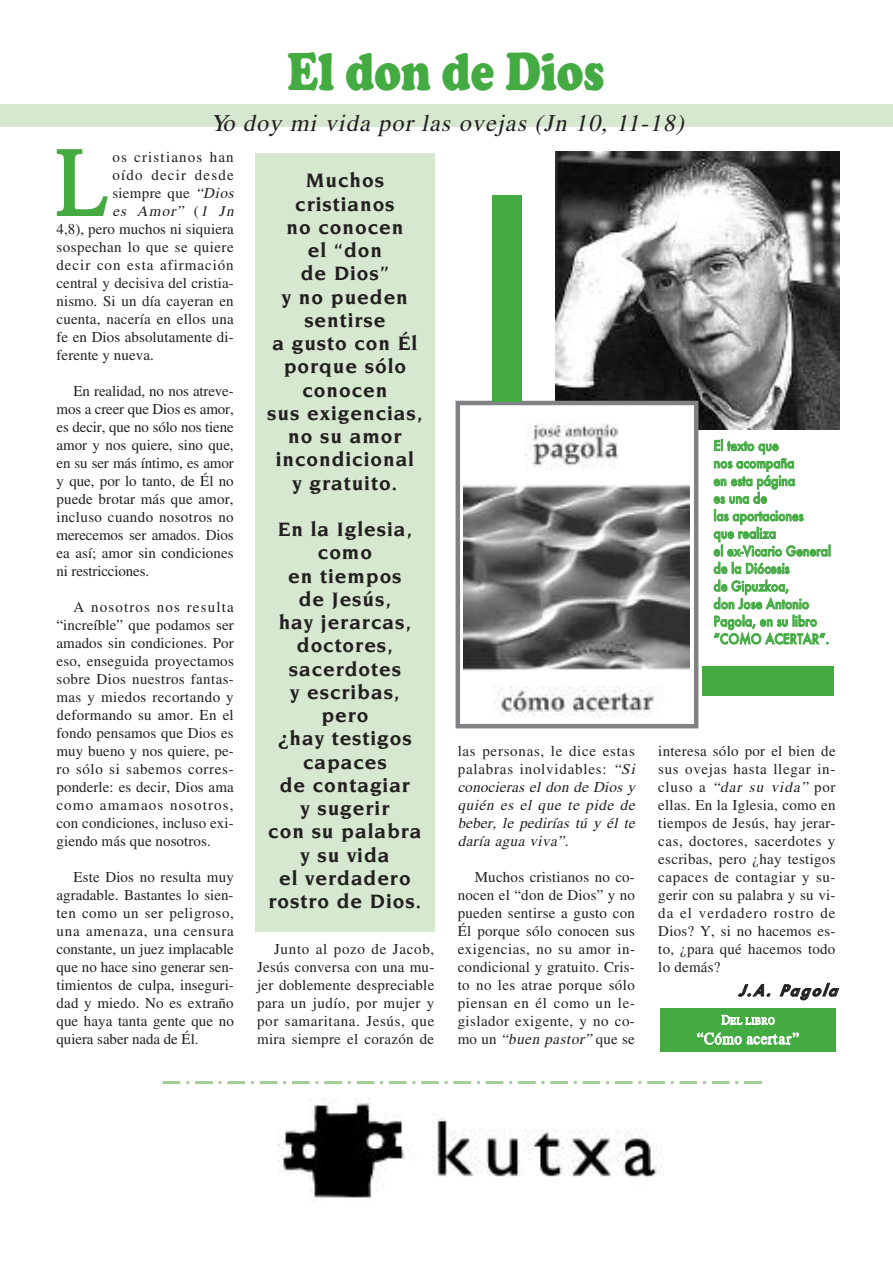
<style>
.page{position:relative;width:893px;height:1263px;background:#fff}
.page>*{position:absolute;margin:0;border:0;box-sizing:border-box;transform-origin:0 0}
.t1{font:96.45px "Times";color:#44aa42;scale:.85 1}
.t2{font:55.5px "Cooper Black MS";color:#44aa42;scale:.8 1}
.t3{font:italic 24px "Times";color:#231f20}
.t4{font:700 21px/23.2px "Novarese";letter-spacing:.045em;color:#231f20;text-align:center}
.t5{font:16.5px "Times";letter-spacing:.035em;color:#fff;scale:.9 1}
.t6{font:15px/18px "Times";letter-spacing:.01em;color:#231f20;text-align:justify}
.t7{font:italic 15px/18px "Times";letter-spacing:.035em;color:#231f20}
.t8{font:15px "Times";letter-spacing:.08em;color:#231f20}
.t9{font:15px "Times";letter-spacing:.03em;color:#231f20}
.t10{font:15px "Times";letter-spacing:.065em;color:#231f20}
.t11{font:italic 800 15px "Futura";color:#231f20}
.t12{font:500 13.5px/17.5px "Futura";letter-spacing:-.005em;color:#44aa42;scale:.9 1}
.t13{font:10.2px "Times";letter-spacing:.06em;color:#fff;scale:.9 1}
.s1{font-style:italic}
.s2{font-style:normal}
.s3{font-size:13.5px}
</style>
<div class="page">
<div style="left:0;top:104px;width:893px;height:22px;background:#d6e8d0"></div>
<img style="left:279px;top:1099px;width:383px;height:101px">
<svg style="left:180px;top:1081px;width:559px;height:3px"></svg>
<hr style="left:163px;top:1081px;width:17px;height:3px;background:#a2cd95">
<hr style="left:744px;top:1081px;width:18px;height:3px;background:#a2cd95">
<div style="left:660px;top:1009px;width:176px;height:43px;background:#44aa42"></div>
<div style="left:255px;top:153px;width:180px;height:778px;background:#d6e8d0"></div>
<img style="left:555px;top:151px;width:284px;height:278px">
<div style="left:458px;top:403px;width:238px;height:323px;background:#fff"></div>
<img style="left:464px;top:423px;width:225px;height:294px">
<div style="left:456px;top:401px;width:242px;height:327px;border:4px solid #808285"></div>
<div style="left:492px;top:196px;width:30px;height:206px;background:#44aa42"></div>
<div style="left:702px;top:666px;width:131px;height:30px;background:#44aa42"></div>
<div style="left:432px;top:1190px;width:139px;height:18px;background:#fff"></div>
<h2 class="t2" style="left:287px;top:39px;width:398px">El don de Dios</h2>
<h3 class="t3" style="left:210px;top:115px;width:480px">Yo doy mi vida por las ovej as (Jn 10, 11-18)</h3>
<h1 class="t1" style="left:57px;top:149px;width:60px">L</h1>
<p class="t8" style="left:112px;top:152px;width:123px">os cristianos han</p>
<p class="t8" style="left:112px;top:170px;width:123px">oído decir desde</p>
<p class="t6" style="left:112px;top:186px;width:126px">siempre que <span class="s1">“Dios</span></p>
<p class="t7" style="left:112px;top:204px;width:126px">es Amor” <span class="s2">(</span> 1 Jn</p>
<p class="t6" style="left:57px;top:222px;width:179px">4,8), pero muchos ni siquiera</p>
<p class="t9" style="left:57px;top:242px;width:179px">sospechan lo que se quiere</p>
<p class="t10" style="left:57px;top:260px;width:179px">decir con esta afirmación</p>
<p class="t6" style="left:57px;top:276px;width:179px">central y decisiva del cristia-</p>
<p class="t6" style="left:57px;top:294px;width:179px">nismo. Si un día cayeran en</p>
<p class="t6" style="left:57px;top:312px;width:179px">cuenta, nacería en ellos una</p>
<p class="t6" style="left:57px;top:330px;width:179px">fe en Dios absolutamente di-</p>
<p class="t6" style="left:57px;top:348px;width:99px">ferente y nueva.</p>
<p class="t6" style="left:57px;top:384px;width:179px;text-indent:17px">En realidad, no nos atreve&shy;mos a creer que Dios es amor, es decir, que no sólo nos tiene amor y nos quiere, sino que, en su ser más íntimo, es amor y que, por lo tanto, de Él no puede brotar más que amor, incluso cuando nosotros no merecemos ser amados. Dios ea así; amor sin condiciones ni restricciones.</p>
<p class="t6" style="left:57px;top:600px;width:179px;text-indent:17px">A nosotros nos resulta “increíble” que podamos ser amados sin condiciones. Por eso, enseguida proyectamos sobre Dios nuestros fantas&shy;mas y miedos recortando y deformando su amor. En el fondo pensamos que Dios es muy bueno y nos quiere, pe&shy;ro sólo si sabemos corres&shy;ponderle: es decir, Dios ama como amamaos nosotros, con condiciones, incluso exi&shy;giendo más que nosotros.</p>
<p class="t6" style="left:57px;top:870px;width:179px;text-indent:17px">Este Dios no resulta muy agradable. Bastantes lo sien&shy;ten como un ser peligroso, una amenaza, una censura constante, un juez implacable que no hace sino generar sen&shy;timientos de culpa, inseguri&shy;dad y miedo. No es extraño que haya tanta gente que no quiera saber nada de Él.</p>
<h3 class="t4" style="left:267px;top:170px;width:157px">Muchos cristianos<br>no conocen<br>el “don<br>de Dios”<br>y no pueden sentirse<br>a gusto con Él porque sólo conocen<br>sus exigencias, no su amor incondicional<br>y gratuito.</h3>
<h3 class="t4" style="left:268px;top:519px;width:155px">En la Iglesia, como<br>en tiempos<br>de Jesús,<br>hay jerarcas, doctores, sacerdotes<br>y escribas, pero<br>¿hay testigos capaces<br>de contagiar<br>y sugerir<br>con su palabra y su vida<br>el verdadero rostro de Dios.</h3>
<p class="t6" style="left:257px;top:942px;width:179px;text-indent:17px">Junto al pozo de Jacob, Jesús conversa con una mu&shy;jer doblemente despreciable para un judío, por mujer y por samaritana. Jesús, que mira siempre el corazón de</p>
<p class="t12" style="left:714px;top:437px;width:132px">El texto que<br>nos acompaña<br>en esta página<br>es una de<br>las aportaciones<br>que realiza<br>el ex-Vicario General de la Diócesis<br>de Gipuzkoa,<br>don Jose Antonio<br>Pagola, en su libro “COMO ACERTAR”.</p>
<p class="t7" style="left:458px;top:744px;width:182px"><span class="s2">las personas, le dice estas palabras inolvidables:</span> “Si conocieras el don de Dios y quién es el que te pide de beber, le p edirías tú y él te daría agua viva”.</p>
<p class="t6" style="left:458px;top:870px;width:179px;text-indent:17px">Muchos cristianos no co&shy;nocen el “don de Dios” y no pueden sentirse a gusto con Él porque sólo conocen sus exigencias, no su amor in&shy;condicional y gratuito. Cris&shy;to no les atrae porque sólo piensan en él como un le&shy;gislador exigente, y no co&shy;m o u n <span class="s1">“buen pastor”</span> q u e s e</p>
<p class="t6" style="left:658px;top:744px;width:179px">interesa sólo por el bien de sus ovejas hasta llegar in&shy;cluso a <span class="s1">“dar su vida”</span> por ellas. En la Iglesia, como en tiempos de Jesús, hay jerar&shy;cas, doctores, sacerdotes y escribas, pero ¿hay testigos capaces de contagiar y su&shy;gerir con su palabra y su vi&shy;da el verdadero rostro de Dios? Y, si no hacemos es&shy;to, ¿para qué hacemos todo lo demás?</p>
<p class="t11" style="left:738px;top:983px;width:103px">J.A. Pagola</p>
<p class="t13" style="left:721px;top:1017px;width:61px"><span class="s3">D</span>EL LIBRO</p>
<p class="t5" style="left:697px;top:1033px;width:115px">“Cómo acertar”</p>
</div>
